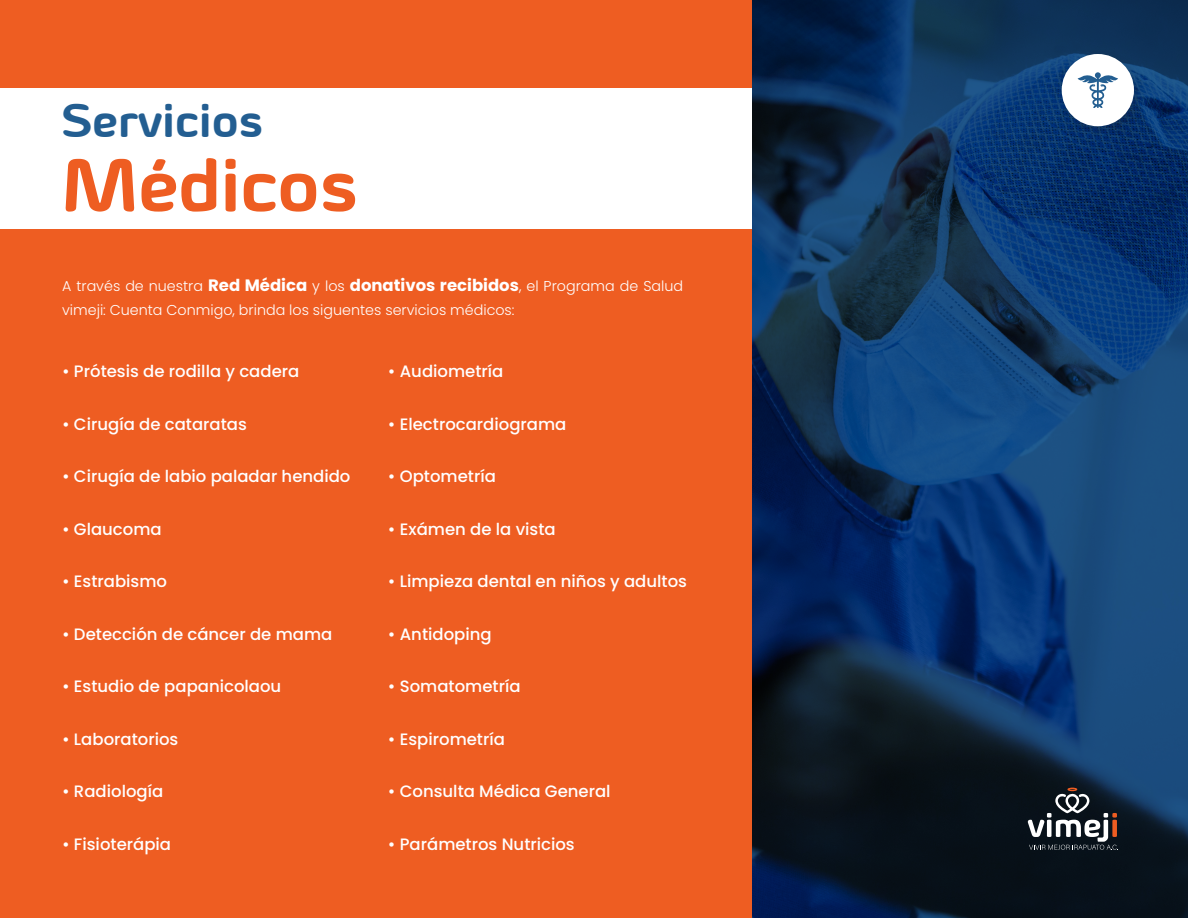
<style>
.page{position:relative;width:1188px;height:918px;background:#fff}
.page>*{position:absolute;margin:0;border:0;box-sizing:border-box;transform-origin:0 0}
.t1{font:700 74.25px "Byom";color:#ee5d22}
.t2{font:700 47.25px "Byom";color:#235e91}
.t3{font:500 16.5px "Poppins";color:#fff}
.t4{font:300 14.25px/23.9px "Poppins";color:#fff}
.s1{font-weight:700;font-size:16.5px}
</style>
<div class="page">
<div style="left:0;top:0;width:753px;height:918px;background:#ee5d22"></div>
<div style="left:0;top:88px;width:753px;height:141px;background:#fff"></div>
<svg style="left:753px;top:0;width:435px;height:918px;background:#0d3059"></svg>
<div style="left:1057px;top:49px;width:90px;height:90px;background:#231f20;opacity:.2"></div>
<div style="left:1062px;top:54px;width:72px;height:72px;background:#fff;border-radius:50%"></div>
<svg style="left:1078px;top:72px;width:40px;height:36px"></svg>
<svg style="left:1028px;top:788px;width:90px;height:62px"></svg>
<p class="t2" style="left:62px;top:92px;width:202px">Servicios</p>
<p class="t1" style="left:62px;top:140px;width:297px">Médicos</p>
<p class="t4" style="left:62px;top:274px;width:623px">A través de nuestra <span class="s1">Red Médica</span> y los <span class="s1">donativos recibidos</span>, el Programa de Salud vimeji: Cuenta Conmigo, brinda los siguentes servicios médicos:</p>
<p class="t3" style="left:62px;top:362px;width:239px">• Prótesis de rodilla y cadera</p>
<p class="t3" style="left:62px;top:414px;width:186px">• Cirugía de cataratas</p>
<p class="t3" style="left:62px;top:467px;width:290px">• Cirugía de labio paladar hendido</p>
<p class="t3" style="left:62px;top:519px;width:101px">• Glaucoma</p>
<p class="t3" style="left:62px;top:572px;width:107px">• Estrabismo</p>
<p class="t3" style="left:62px;top:624px;width:272px">• Detección de cáncer de mama</p>
<p class="t3" style="left:62px;top:677px;width:221px">• Estudio de papanicolaou</p>
<p class="t3" style="left:62px;top:729px;width:118px">• Laboratorios</p>
<p class="t3" style="left:62px;top:782px;width:103px">• Radiología</p>
<p class="t3" style="left:62px;top:834px;width:111px">• Fisioterápia</p>
<p class="t3" style="left:388px;top:362px;width:117px">• Audiometría</p>
<p class="t3" style="left:388px;top:414px;width:180px">• Electrocardiograma</p>
<p class="t3" style="left:388px;top:467px;width:110px">• Optometría</p>
<p class="t3" style="left:388px;top:519px;width:169px">• Exámen de la vista</p>
<p class="t3" style="left:388px;top:572px;width:301px">• Limpieza dental en niños y adultos</p>
<p class="t3" style="left:388px;top:624px;width:105px">• Antidoping</p>
<p class="t3" style="left:388px;top:677px;width:134px">• Somatometría</p>
<p class="t3" style="left:388px;top:729px;width:119px">• Espirometría</p>
<p class="t3" style="left:388px;top:782px;width:224px">• Consulta Médica General</p>
<p class="t3" style="left:388px;top:834px;width:188px">• Parámetros Nutricios</p>
</div>
